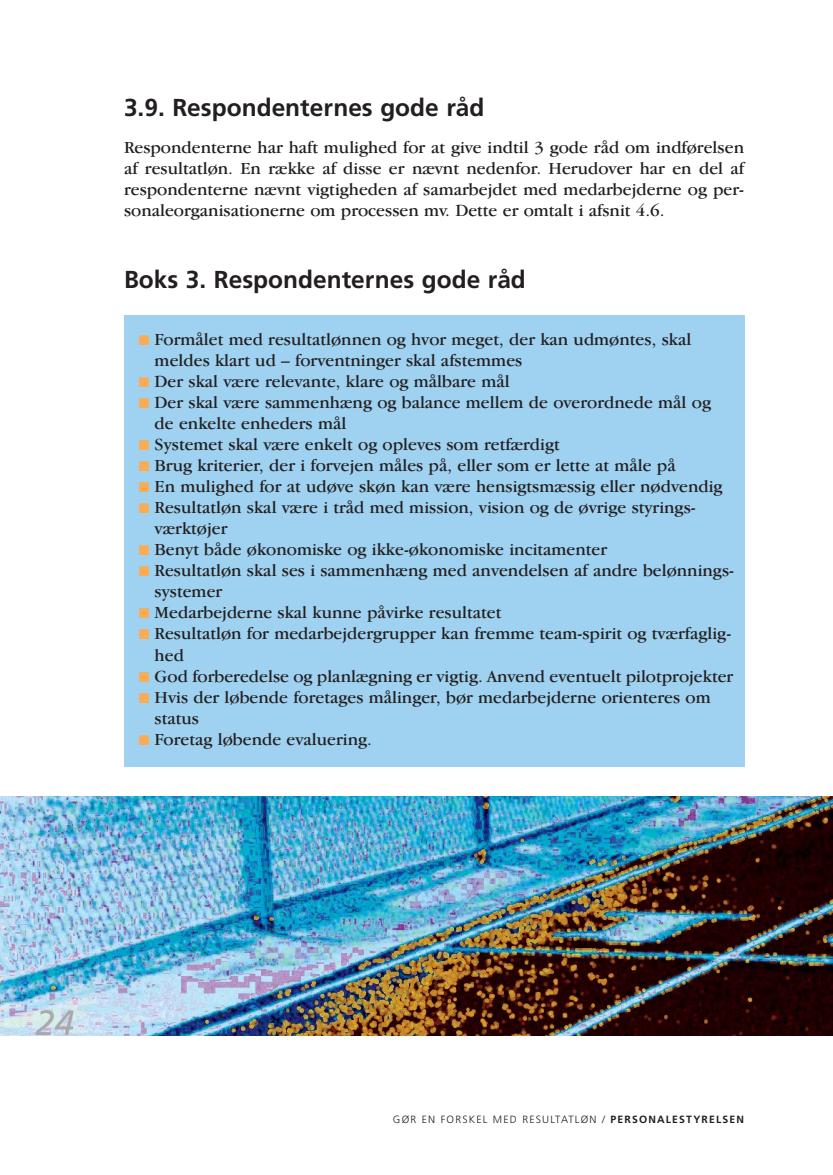
<style>
.page{position:relative;width:833px;height:1175px;background:#fff}
.page>*{position:absolute;margin:0;border:0;box-sizing:border-box;transform-origin:0 0}
.t1{font:italic 35px "Frutiger";color:#a7a9ac}
.t2{font:700 24.5px "Frutiger";color:#231f20}
.t3{font:17.5px/21px "Garamond IT Cby BT";color:#231f20}
.t4{font:300 10.5px "Frutiger";letter-spacing:.11em;color:#231f20}
.s1{color:#faab53}
.s2{font-weight:700}
</style>
<div class="page">
<div style="left:124px;top:315px;width:620px;height:452px;background:#9fd2f1"></div>
<img style="left:0;top:796px;width:833px;height:239px">
<h2 class="t2" style="left:124px;top:97px;width:362px">3.9. Respondenternes gode råd</h2>
<p class="t3" style="left:124px;top:137px;width:622px;text-align:justify">Respondenterne har haft mulighed for at give indtil 3 gode råd om indførelsen af resultatløn. En række af disse er nævnt nedenfor. Herudover har en del af respondenterne nævnt vigtigheden af samarbejdet med medarbejderne og per&shy;sonaleorganisationerne om processen mv. Dette er omtalt i afsnit 4.6.</p>
<h2 class="t2" style="left:124px;top:269px;width:403px">Boks 3. Respondenternes gode råd</h2>
<p class="t3" style="left:155px;top:330px;width:538px;text-indent:-16px"><span class="s1">■</span> Formålet med resultatlønnen og hvor meget, der kan udmøntes, skal meldes klart ud – forventninger skal afstemmes</p>
<p class="t3" style="left:139px;top:372px;width:372px"><span class="s1">■</span> Der skal være relevante, klare og målbare mål</p>
<p class="t3" style="left:155px;top:393px;width:558px;text-indent:-16px"><span class="s1">■</span> Der skal være sammenhæng og balance mellem de overordnede mål og de enkelte enheders mål</p>
<p class="t3" style="left:139px;top:435px;width:422px"><span class="s1">■</span> Systemet skal være enkelt og opleves som retfærdigt</p>
<p class="t3" style="left:139px;top:456px;width:538px"><span class="s1">■</span> Brug kriterier, der i forvejen måles på, eller som er lette at måle på</p>
<p class="t3" style="left:139px;top:477px;width:585px"><span class="s1">■</span> En mulighed for at udøve skøn kan være hensigtsmæssig eller nødvendig</p>
<p class="t3" style="left:155px;top:498px;width:543px;text-indent:-16px"><span class="s1">■</span> Resultatløn skal være i tråd med mission, vision og de øvrige styrings&shy;værktøjer</p>
<p class="t3" style="left:139px;top:540px;width:470px"><span class="s1">■</span> Benyt både økonomiske og ikke-økonomiske incitamenter</p>
<p class="t3" style="left:155px;top:561px;width:581px;text-indent:-16px"><span class="s1">■</span> Resultatløn skal ses i sammenhæng med anvendelsen af andre belønnings&shy;systemer</p>
<p class="t3" style="left:139px;top:603px;width:364px"><span class="s1">■</span> Medarbejderne skal kunne påvirke resultatet</p>
<p class="t3" style="left:155px;top:624px;width:578px;text-indent:-16px"><span class="s1">■</span> Resultatløn for medarbejdergrupper kan fremme team-spirit og tværfaglig&shy;hed</p>
<p class="t3" style="left:139px;top:666px;width:596px"><span class="s1">■</span> God forberedelse og planlægning er vigtig. Anvend eventuelt pilotprojekter</p>
<p class="t3" style="left:155px;top:687px;width:558px;text-indent:-16px"><span class="s1">■</span> Hvis der løbende foretages målinger, bør medarbejderne orienteres om status</p>
<p class="t3" style="left:139px;top:729px;width:235px"><span class="s1">■</span> Foretag løbende evaluering.</p>
<h1 class="t1" style="left:35px;top:1008px;width:40px">24</h1>
<p class="t4" style="left:393px;top:1114px;width:353px">GØR EN FORSKEL MED RESULTATLØN / <span class="s2">PERSONALESTYRELSEN</span></p>
</div>
